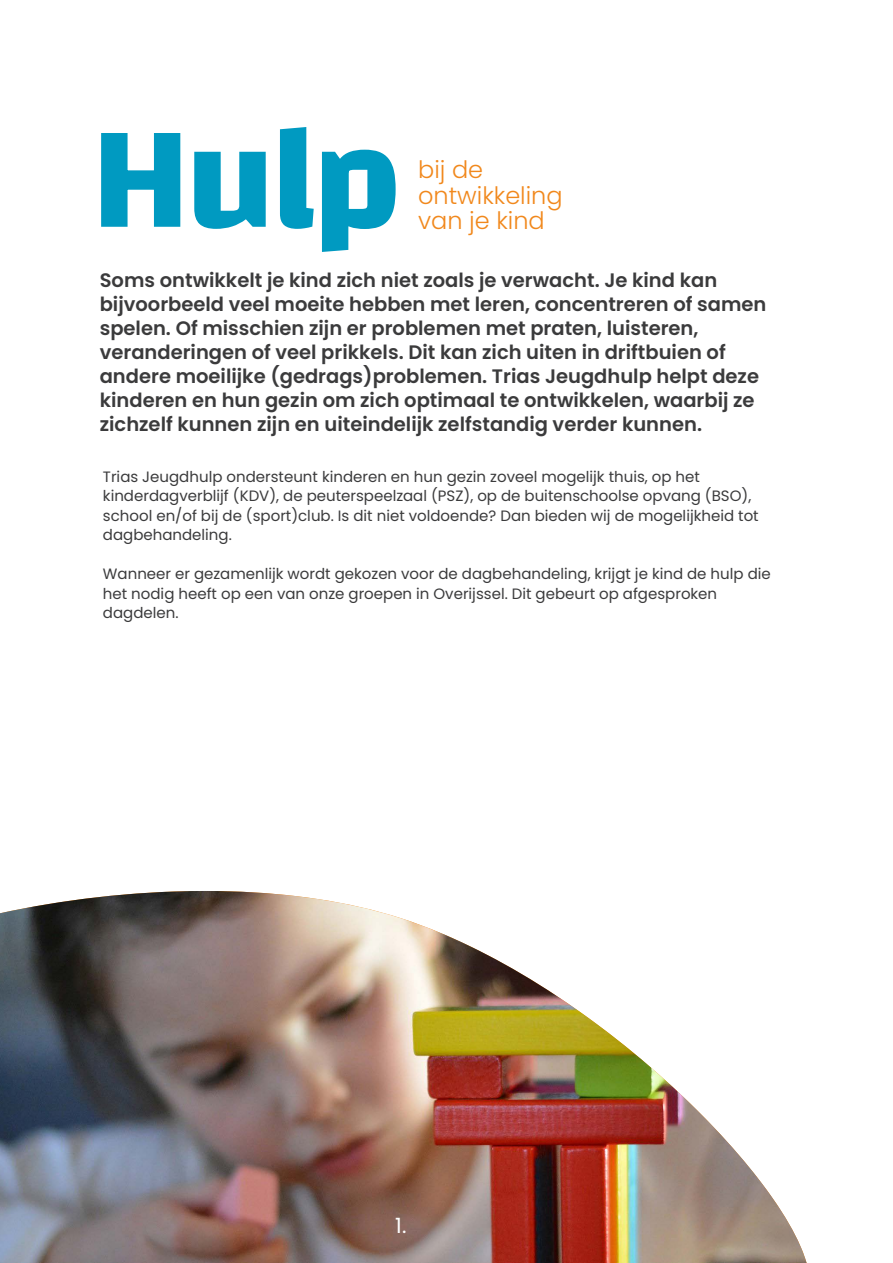
<style>
.page{position:relative;width:893px;height:1263px;background:#fff}
.page>*{position:absolute;margin:0;border:0;box-sizing:border-box;transform-origin:0 0}
.t1{font:200 150px "Changa";color:#009ac1}
.t2{font:300 24px/25.5px "Poppins";color:#f1881c}
.t3{font:21px "Poppins";color:#fff}
.t4{font:600 19.5px/24px "Poppins";color:#3b3b3c}
.t5{font:15px/19.5px "Poppins";color:#3b3b3c}
</style>
<div class="page">
<img style="left:0;top:891px;width:807px;height:372px">
<h1 class="t1" style="left:92px;top:87px;width:311px">Hulp</h1>
<p class="t2" style="left:418px;top:157px;width:146px">bij de ontwikkeling van je kind</p>
<p class="t4" style="left:100px;top:268px;width:668px">Soms ontwikkelt je kind zich niet zoals je verwacht. Je kind kan bijvoorbeeld veel moeite hebben met leren, concentreren of samen spelen. Of misschien zijn er problemen met praten, luisteren, veranderingen of veel prikkels. Dit kan zich uiten in driftbuien of andere moeilijke (gedrags)problemen. Trias Jeugdhulp helpt deze kinderen en hun gezin om zich optimaal te ontwikkelen, waarbij ze zichzelf kunnen zijn en uiteindelijk zelfstandig verder kunnen.</p>
<p class="t5" style="left:103px;top:467px;width:657px">Trias Jeugdhulp ondersteunt kinderen en hun gezin zoveel mogelijk thuis, op het kinderdagverblijf (KDV), de peuterspeelzaal (PSZ), op de buitenschoolse opvang (BSO), school en/of bij de (sport)club. Is dit niet voldoende? Dan bieden wij de mogelijkheid tot dagbehandeling.</p>
<p class="t5" style="left:103px;top:564px;width:669px">Wanneer er gezamenlijk wordt gekozen voor de dagbehandeling, krijgt je kind de hulp die het nodig heeft op een van onze groepen in Overijssel. Dit gebeurt op afgesproken dagdelen.</p>
<p class="t3" style="left:395px;top:1214px;width:13px">1.</p>
</div>
